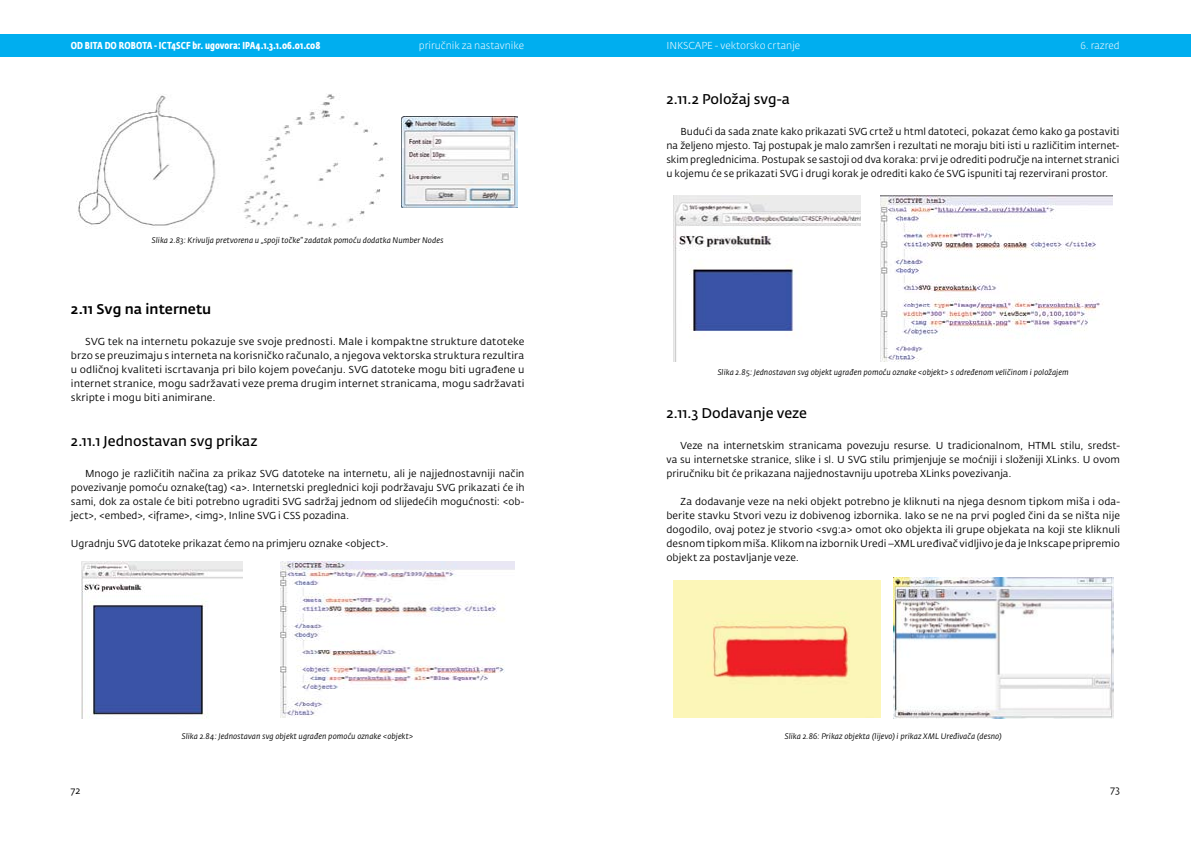
<style>
.page{position:relative;width:1191px;height:842px;background:#fff}
.page>*{position:absolute;margin:0;border:0;box-sizing:border-box;transform-origin:0 0}
.t1{font:14px "Fedra Sans Std";color:#000}
.t2{font:500 14px "Fedra Sans Std";color:#000}
.t3{font:10px/14px "Fedra Sans Std";letter-spacing:.005em;color:#000;text-align:justify}
.t4{font:300 10px "Fedra Sans Std";color:#fff}
.t5{font:700 10px "Fedra Sans Cond Std";letter-spacing:.005em;color:#fff}
.t6{font:italic 8px "Fedra Sans Std";letter-spacing:.005em;color:#000}
</style>
<div class="page">
<div style="left:595px;top:34px;width:596px;height:23px;background:#00aeef"></div>
<div style="left:0;top:34px;width:595px;height:23px;background:#00aeef"></div>
<img style="left:77px;top:94px;width:308px;height:134px">
<img style="left:402px;top:116px;width:115px;height:91px">
<img style="left:81px;top:561px;width:162px;height:157px">
<img style="left:280px;top:561px;width:234px;height:157px">
<img style="left:673px;top:196px;width:187px;height:166px">
<img style="left:880px;top:196px;width:232px;height:166px">
<img style="left:673px;top:581px;width:207px;height:137px">
<img style="left:893px;top:578px;width:220px;height:141px">
<p class="t5" style="left:71px;top:40px;width:251px">OD BITA DO ROBOTA - ICT4SCF br. ugovora: IPA4.1.3.1.06.01.c08</p>
<p class="t4" style="left:419px;top:40px;width:107px">priručnik za nastavnike</p>
<p class="t4" style="left:666px;top:40px;width:135px">INKSCAPE - vektorsko crtanje</p>
<p class="t4" style="left:1080px;top:40px;width:41px">6. razred</p>
<p class="t6" style="left:152px;top:235px;width:293px">Slika 2.83: Krivulja pretvorena u „spoji točke“ zadatak pomoću dodatka Number Nodes</p>
<h1 class="t2" style="left:71px;top:301px;width:142px">2.11 Svg na internetu</h1>
<p class="t3" style="left:71px;top:335px;width:455px;text-indent:14px">SVG tek na internetu pokazuje sve svoje prednosti. Male i kompaktne strukture datoteke brzo se preuzimaju s interneta na korisničko računalo, a njegova vektorska struktura rezultira u odličnoj kvaliteti iscrtavanja pri bilo kojem povećanju. SVG datoteke mogu biti ugrađene u internet stranice, mogu sadržavati veze prema drugim internet stranicama, mogu sadržavati skripte i mogu biti animirane.</p>
<h1 class="t1" style="left:71px;top:432px;width:188px">2.11.1 Jednostavan svg prikaz</h1>
<p class="t3" style="left:71px;top:466px;width:455px;text-indent:14px">Mnogo je različitih načina za prikaz SVG datoteke na internetu, ali je najjednostavniji način povezivanje pomoću oznake(tag) &lt;a&gt;. Internetski preglednici koji podržavaju SVG prikazati će ih sami, dok za ostale će biti potrebno ugraditi SVG sadržaj jednom od slijedećih mogućnosti: &lt;ob&shy;ject&gt;, &lt;embed&gt;, &lt;iframe&gt;, &lt;img&gt;, Inline SVG i CSS pozadina.</p>
<p class="t3" style="left:71px;top:536px;width:319px">Ugradnju SVG datoteke prikazat ćemo na primjeru oznake &lt;object&gt;.</p>
<p class="t6" style="left:182px;top:731px;width:233px">Slika 2.84: Jednostavan svg objekt ugrađen pomoću oznake &lt;objekt&gt;</p>
<h1 class="t1" style="left:666px;top:91px;width:125px">2.11.2 Položaj svg-a</h1>
<p class="t3" style="left:666px;top:125px;width:454px;text-indent:14px">Budući da sada znate kako prikazati SVG crtež u html datoteci, pokazat ćemo kako ga postaviti na željeno mjesto. Taj postupak je malo zamršen i rezultati ne moraju biti isti u različitim internet&shy;skim preglednicima. Postupak se sastoji od dva koraka: prvi je odrediti područje na internet stranici u kojemu će se prikazati SVG i drugi korak je odrediti kako će SVG ispuniti taj rezervirani prostor.</p>
<p class="t6" style="left:717px;top:367px;width:352px">Slika 2.85: Jednostavan svg objekt ugrađen pomoću oznake &lt;objekt&gt; s određenom veličinom i položajem</p>
<h1 class="t1" style="left:666px;top:404px;width:142px">2.11.3 Dodavanje veze</h1>
<p class="t3" style="left:666px;top:438px;width:455px;text-indent:14px">Veze na internetskim stranicama povezuju resurse. U tradicionalnom, HTML stilu, sredst&shy;va su internetske stranice, slike i sl. U SVG stilu primjenjuje se moćniji i složeniji XLinks. U ovom priručniku bit će prikazana najjednostavniju upotreba XLinks povezivanja.</p>
<p class="t3" style="left:666px;top:494px;width:455px;text-indent:14px">Za dodavanje veze na neki objekt potrebno je kliknuti na njega desnom tipkom miša i oda&shy;berite stavku Stvori vezu iz dobivenog izbornika. Iako se ne na prvi pogled čini da se ništa nije dogodilo, ovaj potez je stvorio &lt;svg:a&gt; omot oko objekta ili grupe objekata na koji ste kliknuli desnom tipkom miša. Klikom na izbornik Uredi –XML uređivač vidljivo je da je Inkscape pripremio objekt za postavljanje veze.</p>
<p class="t6" style="left:785px;top:731px;width:218px">Slika 2.86: Prikaz objekta (lijevo) i prikaz XML Uređivača (desno)</p>
<p class="t3" style="left:71px;top:783px;width:11px">72</p>
<p class="t3" style="left:1110px;top:782px;width:11px">73</p>
</div>
